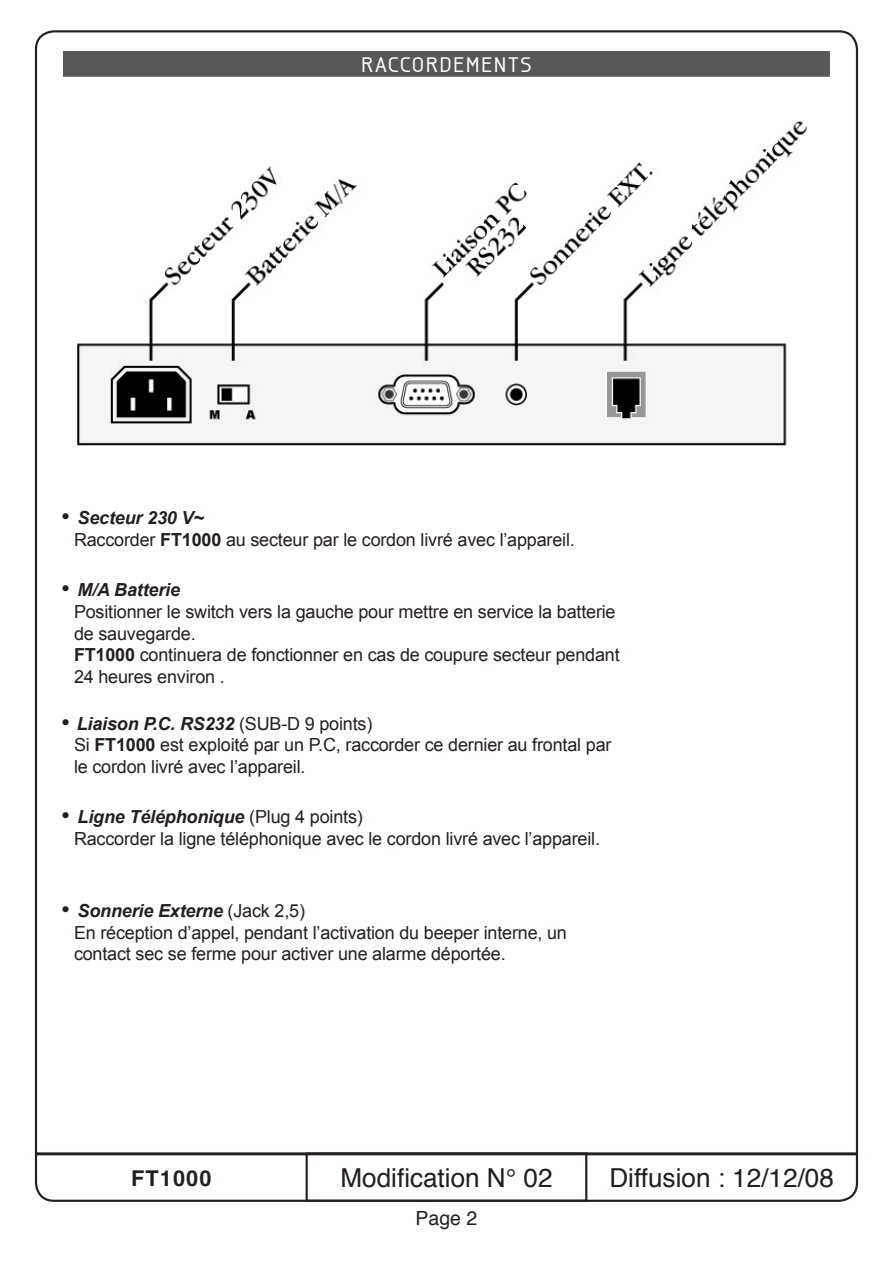
<style>
.page{position:relative;width:893px;height:1263px;background:#fff}
.page>*{position:absolute;margin:0;border:0;box-sizing:border-box;transform-origin:0 0}
.t1{font:26.1px "Helvetica";color:#231f20}
.t2{font:700 21.75px "Helvetica";letter-spacing:.05em;color:#231f20}
.t3{font:500 21px "Galette";letter-spacing:.1em;color:#fff}
.t4{font:19.5px "Helvetica";color:#231f20}
.t5{font:18px/21.6px "Arial";letter-spacing:-.01em;color:#231f20}
.s1{font-family:"Garamond IT Cby BT";font-size:21px}
.s2{font-weight:700;font-style:italic}
.s3{font-weight:700}
</style>
<div class="page">
<div style="left:306px;top:1152px;width:281px;height:50px;border:2px solid #231f20"></div>
<hr style="left:37px;top:1152px;width:819px;height:3px;background:#231f20">
<div style="left:64px;top:52px;width:765px;height:24px;background:#57585a"></div>
<hr style="left:63px;top:51px;width:767px;height:2px;background:#57585a">
<hr style="left:63px;top:53px;width:2px;height:22px;background:#57585a">
<hr style="left:828px;top:53px;width:2px;height:22px;background:#57585a">
<hr style="left:63px;top:75px;width:767px;height:2px;background:#57585a">
<img style="left:77px;top:121px;width:730px;height:325px">
<p class="t3" style="left:361px;top:52px;width:172px">RACCORDEMENTS</p>
<p class="t5" style="left:74px;top:507px;width:502px;text-indent:-14px"><span class="s1">•</span> <span class="s2">Secteur 230 V~<br></span>Raccorder <span class="s3">FT1000</span> au secteur par le cordon livré avec l’appareil.</p>
<p class="t5" style="left:74px;top:579px;width:547px;text-indent:-14px"><span class="s1">•</span> <span class="s2">M/A Batterie<br></span>Positionner le switch vers la gauche pour mettre en service la batterie de sauvegarde.<br><span class="s3">FT1000</span> continuera de fonctionner en cas de coupure secteur pendant 24 heures environ .</p>
<p class="t5" style="left:74px;top:712px;width:539px;text-indent:-14px"><span class="s1">•</span> <span class="s2">Liaison P.C. RS232</span> (SUB-D 9 points)<br>Si <span class="s3">FT1000</span> est exploité par un P.C, raccorder ce dernier au frontal par le cordon livré avec l’appareil.</p>
<p class="t5" style="left:74px;top:806px;width:527px;text-indent:-14px"><span class="s1">•</span> <span class="s2">Ligne Téléphonique</span> (Plug 4 points)<br>Raccorder la ligne téléphonique avec le cordon livré avec l’appareil.</p>
<p class="t5" style="left:74px;top:900px;width:494px;text-indent:-14px"><span class="s1">•</span> <span class="s2">Sonnerie Externe</span> (Jack 2,5)<br>En réception d’appel, pendant l’activation du beeper interne, un contact sec se ferme pour activer une alarme déportée.</p>
<p class="t2" style="left:131px;top:1158px;width:82px">FT1000</p>
<h1 class="t1" style="left:340px;top:1156px;width:214px">Modification N° 02</h1>
<h1 class="t1" style="left:609px;top:1156px;width:226px">Diffusion : 12/12/08</h1>
<p class="t4" style="left:416px;top:1201px;width:63px">Page 2</p>
</div>
